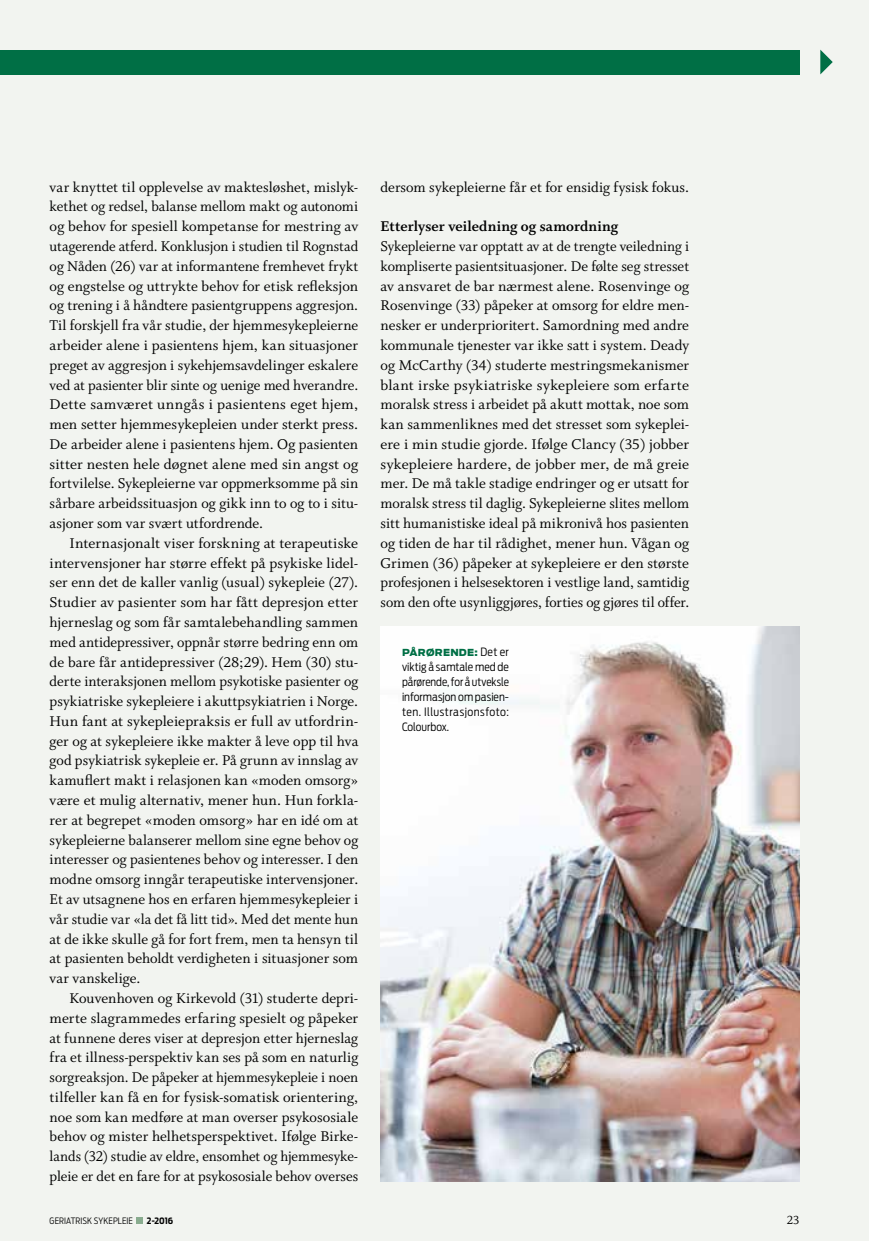
<style>
.page{position:relative;width:869px;height:1241px;background:#fff}
.page>*{position:absolute;margin:0;border:0;box-sizing:border-box;transform-origin:0 0}
.t1{font:15.75px/19.8px "Whitman Roman LF";color:#000;text-align:justify}
.t2{font:15.75px "Whitman Bold LF";letter-spacing:.005em;color:#000}
.t3{font:13.12px "Whitman Roman LF";color:#000}
.t4{font:300 11.38px/14.9px "Antenna Cond";letter-spacing:.01em;color:#000;text-align:justify}
.t5{font:900 9.62px "Antenna";letter-spacing:.02em;color:#006f45}
.t6{font:300 8.75px "Antenna Cond";letter-spacing:.01em;color:#000}
.t7{font:700 8.75px "Antenna Cond";color:#000}
.s1{font-family:"Antenna Cond";font-weight:300;font-size:11.38px;color:#000}
</style>
<div class="page">
<div style="left:0;top:0;width:868px;height:1240px;background:#f2f4f0"></div>
<img style="left:380px;top:626px;width:419px;height:554px">
<div style="left:0;top:50px;width:799px;height:24px;background:#006f45"></div>
<svg style="left:820px;top:50px;width:12px;height:24px"></svg>
<div style="left:136px;top:1216px;width:7px;height:7px;background:#89ac8f"></div>
<p class="t1" style="left:50px;top:177px;width:310px">var knyttet til opplevelse av maktesløshet, mislyk&shy;kethet og redsel, balanse mellom makt og autonomi og behov for spesiell kompetanse for mestring av utagerende atferd. Konklusjon i studien til Rognstad og Nåden (26) var at informantene fremhevet frykt og engstelse og uttrykte behov for etisk refleksjon og trening i å håndtere pasientgruppens aggresjon.<br>Til forskjell fra vår studie, der hjemmesykepleierne arbeider alene i pasientens hjem, kan situasjoner preget av aggresjon i sykehjemsavdelinger eskalere ved at pasienter blir sinte og uenige med hverandre.<br>Dette samværet unngås i pasientens eget hjem, men setter hjemmesykepleien under sterkt press.<br>De arbeider alene i pasientens hjem. Og pasienten sitter nesten hele døgnet alene med sin angst og fortvilelse. Sykepleierne var oppmerksomme på sin sårbare arbeidssituasjon og gikk inn to og to i situ&shy;asjoner som var svært utfordrende.</p>
<p class="t1" style="left:50px;top:533px;width:310px;text-indent:20px">Internasjonalt viser forskning at terapeutiske intervensjoner har større effekt på psykiske lidel&shy;ser enn det de kaller vanlig (usual) sykepleie (27).<br>Studier av pasienter som har fått depresjon etter hjerneslag og som får samtalebehandling sammen med antidepressiver, oppnår større bedring enn om de bare får antidepressiver (28;29). Hem (30) stu&shy;derte interaksjonen mellom psykotiske pasienter og psykiatriske sykepleiere i akuttpsykiatrien i Norge.<br>Hun fant at sykepleiepraksis er full av utfordrin&shy;ger og at sykepleiere ikke makter å leve opp til hva god psykiatrisk sykepleie er. På grunn av innslag av kamuflert makt i relasjonen kan «moden omsorg» være et mulig alternativ, mener hun. Hun forkla&shy;rer at begrepet «moden omsorg» har en idé om at sykepleierne balanserer mellom sine egne behov og interesser og pasientenes behov og interesser. I den modne omsorg inngår terapeutiske intervensjoner.<br>Et av utsagnene hos en erfaren hjemmesykepleier i vår studie var «la det få litt tid». Med det mente hun at de ikke skulle gå for fort frem, men ta hensyn til at pasienten beholdt verdigheten i situasjoner som var vanskelige.</p>
<p class="t1" style="left:50px;top:988px;width:310px;text-indent:20px">Kouvenhoven og Kirkevold (31) studerte depri&shy;merte slagrammedes erfaring spesielt og påpeker at funnene deres viser at depresjon etter hjerneslag fra et illness-perspektiv kan ses på som en naturlig sorgreaksjon. De påpeker at hjemmesykepleie i noen tilfeller kan få en for fysisk-somatisk orientering, noe som kan medføre at man overser psykososiale behov og mister helhetsperspektivet. Ifølge Birke&shy;lands (32) studie av eldre, ensomhet og hjemmesyke&shy;pleie er det en fare for at psykososiale behov overses</p>
<p class="t1" style="left:380px;top:177px;width:310px">dersom sykepleierne får et for ensidig fysisk fokus.</p>
<p class="t2" style="left:380px;top:217px;width:239px">Etterlyser veiledning og samordning</p>
<p class="t1" style="left:380px;top:236px;width:310px">Sykepleierne var opptatt av at de trengte veiledning i kompliserte pasientsituasjoner. De følte seg stresset av ansvaret de bar nærmest alene. Rosenvinge og Rosenvinge (33) påpeker at omsorg for eldre men&shy;nesker er underprioritert. Samordning med andre kommunale tjenester var ikke satt i system. Deady og McCarthy (34) studerte mestringsmekanismer blant irske psykiatriske sykepleiere som erfarte moralsk stress i arbeidet på akutt mottak, noe som kan sammenliknes med det stresset som sykeplei&shy;ere i min studie gjorde. Ifølge Clancy (35) jobber sykepleiere hardere, de jobber mer, de må greie mer. De må takle stadige endringer og er utsatt for moralsk stress til daglig. Sykepleierne slites mellom sitt humanistiske ideal på mikronivå hos pasienten og tiden de har til rådighet, mener hun. Vågan og Grimen (36) påpeker at sykepleiere er den største profesjonen i helsesektoren i vestlige land, samtidig som den ofte usynliggjøres, forties og gjøres til offer.</p>
<p class="t5" style="left:402px;top:647px;width:108px">PÅRØRENDE: <span class="s1">Det er</span></p>
<p class="t4" style="left:402px;top:659px;width:108px">viktig å samtale med de pårørende, for å utveksle informasjon om pasien&shy;ten. Illustrasjonsfoto:<br>Colourbox.</p>
<p class="t6" style="left:50px;top:1214px;width:85px">GERIATRISK SYKEPLEIE</p>
<p class="t7" style="left:147px;top:1214px;width:28px">2-2016</p>
<p class="t3" style="left:786px;top:1212px;width:14px">23</p>
</div>
